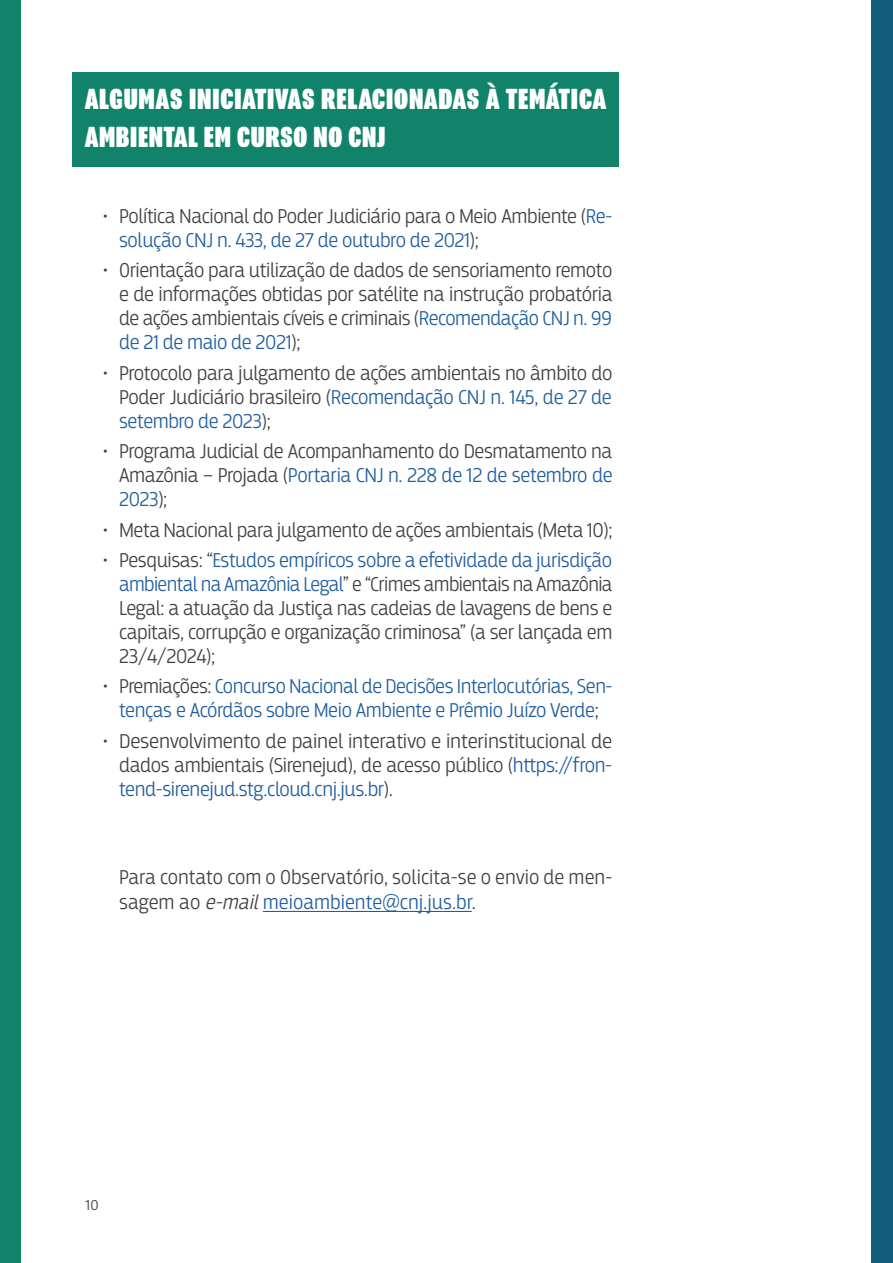
<style>
.page{position:relative;width:893px;height:1263px;background:#fff}
.page>*{position:absolute;margin:0;border:0;box-sizing:border-box;transform-origin:0 0}
.t1{font:900 31.5px/37.8px "Program Nar OT";letter-spacing:.025em;color:#fff}
.t2{font:300 21px/24px "Breakers";letter-spacing:-.02em;color:#414042;text-align:justify}
.t3{font:300 21px/24px "Breakers";letter-spacing:-.02em;color:#215e9e;text-align:center}
.t4{font:300 21px/25.2px "Breakers";color:#414042}
.t5{font:300 15px "Acumin Pro";color:#414042}
.s1{color:#215e9e}
.s2{color:#414042}
.s3{font-style:italic}
</style>
<div class="page">
<div style="left:0;top:0;width:21px;height:1263px;background:#12836b"></div>
<div style="left:872px;top:0;width:21px;height:1263px;background:#115c7a"></div>
<div style="left:72px;top:72px;width:547px;height:95px;background:#12836b"></div>
<hr style="left:263px;top:911px;width:209px;height:1px;background:#215e9e">
<h1 class="t1" style="left:85px;top:80px;width:522px">ALGUMAS INICIATIVAS RELACIONADAS À TEMÁTICA<br>AMBIENTAL EM CURSO NO CNJ</h1>
<p class="t2" style="left:119px;top:204px;width:495px;text-indent:-17px">• Política Nacional do Poder Judiciário para o Meio Ambiente (<span class="s1">Re&shy;solução CNJ n. 433, de 27 de outubro de 2021</span>);</p>
<p class="t2" style="left:119px;top:259px;width:495px;text-indent:-17px">• Orientação para utilização de dados de sensoriamento remoto e de informações obtidas por satélite na instrução probatória de ações ambientais cíveis e criminais (<span class="s1">Recomendação CNJ n. 99 de 21 de maio de 2021</span>);</p>
<p class="t2" style="left:119px;top:361px;width:495px;text-indent:-17px">• Protocolo para julgamento de ações ambientais no âmbito do Poder Judiciário brasileiro (<span class="s1">Recomendação CNJ n. 145, de 27 de setembro de 2023</span>);</p>
<p class="t2" style="left:119px;top:439px;width:495px;text-indent:-17px">• Programa Judicial de Acompanhamento do Desmatamento na Amazônia – Projada (<span class="s1">Portaria CNJ n. 228 de 12 de setembro de 2023</span>);</p>
<p class="t2" style="left:102px;top:518px;width:512px">• Meta Nacional para julgamento de ações ambientais (Meta 10);</p>
<p class="t2" style="left:119px;top:548px;width:495px;text-indent:-17px">• Pesquisas: “<span class="s1">Estudos empíricos sobre a efetividade da jurisdição ambiental na Amazônia Legal</span>” e “Crimes ambientais na Amazônia Legal: a atuação da Justiça nas cadeias de lavagens de bens e capitais, corrupção e organização criminosa” (a ser lançada em 23/4/2024);</p>
<p class="t3" style="left:102px;top:674px;width:512px"><span class="s2">• Premiações:</span> Concurso Nacional de Decisões Interlocutórias, Sen&shy;tenças e Acórdãos sobre Meio Ambiente e Prêmio Juízo Verde<span class="s2">;</span></p>
<p class="t2" style="left:119px;top:729px;width:495px;text-indent:-17px">• Desenvolvimento de painel interativo e interinstitucional de dados ambientais (Sirenejud), de acesso público (<span class="s1">https://fron&shy;tend-sirenejud.stg.cloud.cnj.jus.br</span>).</p>
<p class="t4" style="left:119px;top:865px;width:495px">Para contato com o Observatório, solicita-se o envio de men&shy;sagem ao <span class="s3">e-mail</span><span class="s1">meioambiente@cnj.jus.br</span>.</p>
<p class="t5" style="left:85px;top:1194px;width:15px">10</p>
</div>
